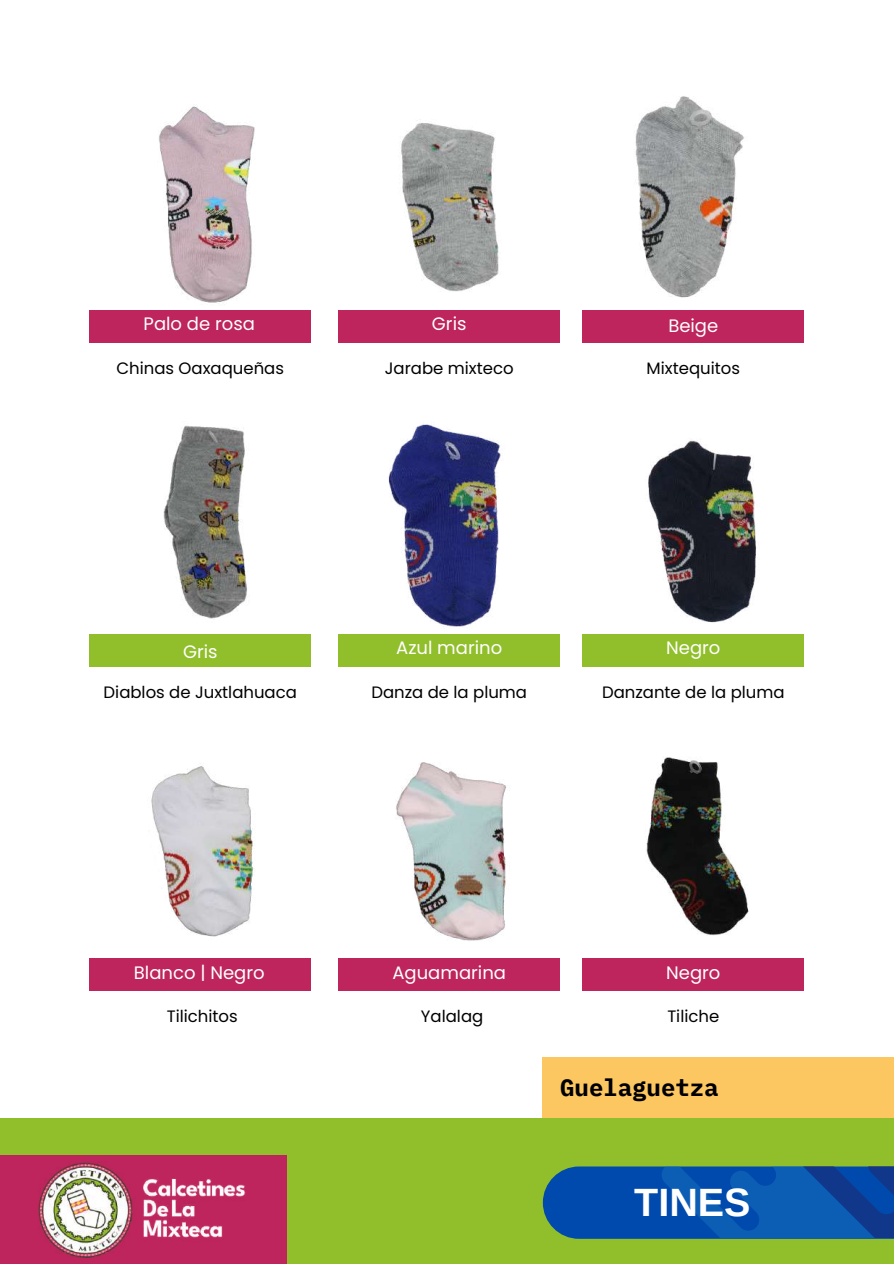
<style>
.page{position:relative;width:894px;height:1264px;background:#fff}
.page>*{position:absolute;margin:0;border:0;box-sizing:border-box;transform-origin:0 0}
.t1{font:700 39.45px "Arimo";color:#fff}
.t2{font:700 24px "IBM Plex Mono";color:#000}
.t3{font:18px "Poppins";color:#fff}
.t4{font:16.5px "Poppins";color:#000}
</style>
<div class="page">
<img style="left:159px;top:106px;width:96px;height:197px">
<img style="left:163px;top:425px;width:84px;height:194px">
<img style="left:151px;top:766px;width:103px;height:171px">
<img style="left:388px;top:424px;width:113px;height:203px">
<img style="left:396px;top:762px;width:110px;height:179px">
<img style="left:646px;top:757px;width:103px;height:179px">
<img style="left:648px;top:440px;width:108px;height:183px">
<div style="left:0;top:1118px;width:893px;height:145px;background:#90bf2b"></div>
<div style="left:0;top:1154px;width:286px;height:109px;background:#bd255c"></div>
<div style="left:542px;top:1057px;width:351px;height:61px;background:#fcc761"></div>
<div style="left:89px;top:310px;width:222px;height:32px;background:#bd255c"></div>
<div style="left:89px;top:634px;width:222px;height:32px;background:#90bf2b"></div>
<div style="left:89px;top:958px;width:222px;height:32px;background:#bd255c"></div>
<div style="left:338px;top:310px;width:222px;height:32px;background:#bd255c"></div>
<div style="left:338px;top:634px;width:222px;height:32px;background:#90bf2b"></div>
<div style="left:338px;top:958px;width:222px;height:32px;background:#bd255c"></div>
<div style="left:582px;top:310px;width:222px;height:32px;background:#bd255c"></div>
<div style="left:582px;top:634px;width:222px;height:32px;background:#90bf2b"></div>
<div style="left:582px;top:958px;width:222px;height:32px;background:#bd255c"></div>
<svg style="left:542px;top:1166px;width:351px;height:72px"></svg>
<img style="left:38px;top:1162px;width:207px;height:95px">
<img style="left:635px;top:96px;width:109px;height:202px">
<img style="left:401px;top:123px;width:98px;height:169px">
<p class="t3" style="left:143px;top:311px;width:113px">Palo de rosa</p>
<p class="t3" style="left:432px;top:311px;width:36px">Gris</p>
<p class="t3" style="left:668px;top:313px;width:51px">Beige</p>
<p class="t4" style="left:116px;top:357px;width:169px">Chinas Oaxaqueñas</p>
<p class="t4" style="left:385px;top:357px;width:130px">Jarabe mixteco</p>
<p class="t4" style="left:646px;top:357px;width:95px">Mixtequitos</p>
<p class="t3" style="left:183px;top:638px;width:36px">Gris</p>
<p class="t4" style="left:104px;top:681px;width:195px">Diablos de Juxtlahuaca</p>
<p class="t3" style="left:396px;top:635px;width:107px">Azul marino</p>
<p class="t3" style="left:666px;top:635px;width:56px">Negro</p>
<p class="t4" style="left:371px;top:681px;width:157px">Danza de la pluma</p>
<p class="t4" style="left:602px;top:681px;width:184px">Danzante de la pluma</p>
<p class="t3" style="left:134px;top:959px;width:132px">Blanco | Negro</p>
<p class="t3" style="left:392px;top:959px;width:115px">Aguamarina</p>
<p class="t3" style="left:666px;top:959px;width:56px">Negro</p>
<p class="t4" style="left:167px;top:1005px;width:72px">Tilichitos</p>
<p class="t4" style="left:421px;top:1005px;width:64px">Yalalag</p>
<p class="t4" style="left:667px;top:1005px;width:53px">Tiliche</p>
<h2 class="t2" style="left:560px;top:1071px;width:160px">Guelaguetza</h2>
<h1 class="t1" style="left:634px;top:1180px;width:118px">TINES</h1>
</div>
